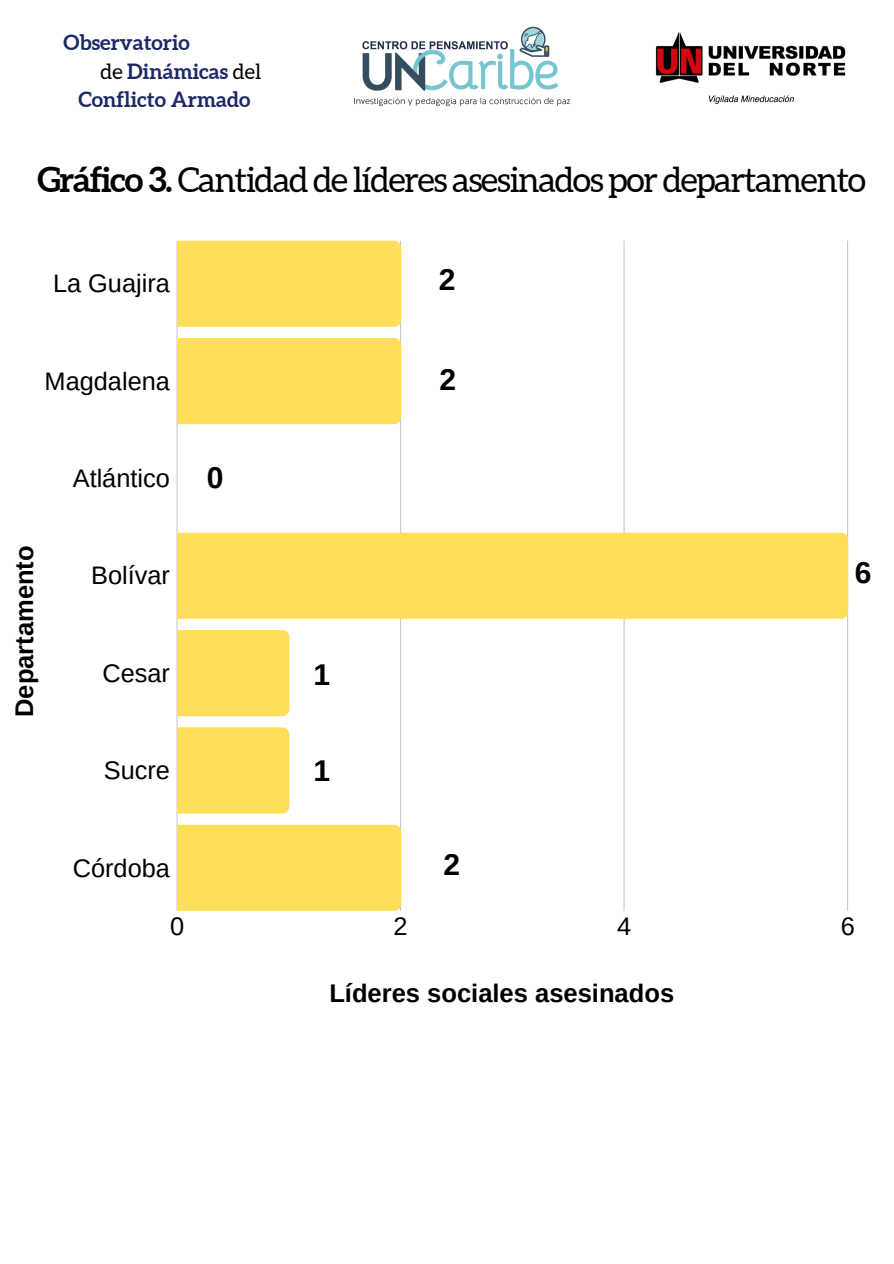
<style>
.page{position:relative;width:894px;height:1264px;background:#fff}
.page>*{position:absolute;margin:0;border:0;box-sizing:border-box;transform-origin:0 0}
.t1{font:34.5px "Aleo";letter-spacing:-.04em;color:#000}
.t2{font:700 30px "Arimo";color:#000}
.t3{font:700 25.5px "Arimo";color:#000}
.t4{font:25.35px "Arimo";color:#000}
.t5{font:700 21px "Aleo";color:#1c2964}
.s1{font-weight:400;color:#000}
.s2{font-weight:700}
</style>
<div class="page">
<hr style="left:176px;top:241px;width:1px;height:669px;background:#222">
<hr style="left:400px;top:241px;width:1px;height:669px;background:#222">
<hr style="left:623px;top:241px;width:1px;height:669px;background:#222">
<hr style="left:846px;top:241px;width:1px;height:669px;background:#222">
<div style="left:177px;top:241px;width:224px;height:86px;background:#ffde59"></div>
<div style="left:177px;top:338px;width:224px;height:86px;background:#ffde59"></div>
<div style="left:177px;top:532px;width:670px;height:87px;background:#ffde59"></div>
<div style="left:177px;top:630px;width:112px;height:86px;background:#ffde59"></div>
<div style="left:177px;top:727px;width:112px;height:86px;background:#ffde59"></div>
<div style="left:177px;top:824px;width:224px;height:86px;background:#ffde59"></div>
<img style="left:354px;top:26px;width:216px;height:81px">
<img style="left:655px;top:32px;width:191px;height:72px">
<p class="t5" style="left:64px;top:30px;width:128px">Observatorio</p>
<p class="t5" style="left:101px;top:59px;width:162px"><span class="s1">de</span> Dinámicas <span class="s1">del</span></p>
<p class="t5" style="left:78px;top:88px;width:173px">Conflicto Armado</p>
<h1 class="t1" style="left:38px;top:160px;width:829px"><span class="s2">Gráfico 3.</span> Cantidad de líderes asesinados por departamento</h1>
<p class="t4" style="left:53px;top:269px;width:118px">La Guajira</p>
<p class="t4" style="left:45px;top:366px;width:127px">Magdalena</p>
<p class="t3" style="left:10px;top:717px;width:173px;rotate:-90deg">Departamento</p>
<p class="t4" style="left:73px;top:464px;width:99px">Atlántico</p>
<p class="t4" style="left:91px;top:561px;width:80px">Bolívar</p>
<p class="t4" style="left:102px;top:658px;width:69px">Cesar</p>
<p class="t4" style="left:104px;top:756px;width:68px">Sucre</p>
<p class="t2" style="left:207px;top:460px;width:18px">0</p>
<p class="t2" style="left:313px;top:657px;width:18px">1</p>
<p class="t2" style="left:313px;top:753px;width:18px">1</p>
<p class="t2" style="left:438px;top:262px;width:18px">2</p>
<p class="t2" style="left:439px;top:363px;width:18px">2</p>
<p class="t2" style="left:854px;top:555px;width:18px">6</p>
<p class="t4" style="left:73px;top:853px;width:99px">Córdoba</p>
<p class="t2" style="left:443px;top:847px;width:18px">2</p>
<p class="t4" style="left:170px;top:911px;width:16px">0</p>
<p class="t4" style="left:393px;top:911px;width:16px">2</p>
<p class="t4" style="left:617px;top:911px;width:16px">4</p>
<p class="t4" style="left:840px;top:911px;width:16px">6</p>
<p class="t3" style="left:329px;top:978px;width:346px">Líderes sociales asesinados</p>
</div>
